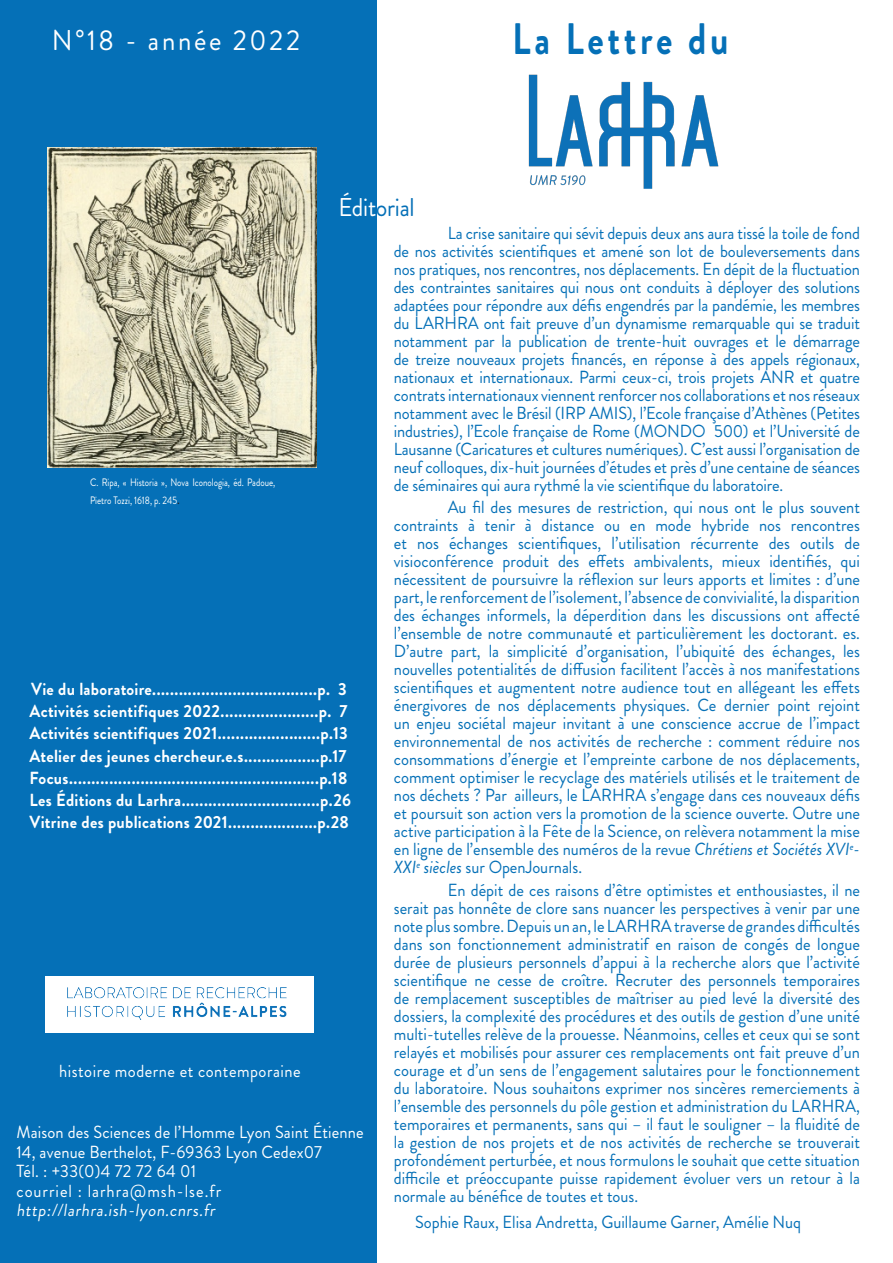
<style>
.page{position:relative;width:893px;height:1263px;background:#fff}
.page>*{position:absolute;margin:0;border:0;box-sizing:border-box;transform-origin:0 0}
.t1{font:700 43.95px "Brandon Grotesque";letter-spacing:.1em;color:#0570b7;scale:.83 1}
.t2{font:28.65px "Brandon Grotesque";letter-spacing:.1em;color:#fff;scale:.94 1}
.t3{font:25.65px "Brandon Grotesque";letter-spacing:-.01em;color:#0570b7;scale:.93 1}
.t4{font:17.55px/18px "Brandon Grotesque";color:#0570b7;text-align:justify;scale:.94 1}
.t5{font:700 17.55px "Brandon Grotesque";letter-spacing:.015em;color:#fff;scale:.94 1}
.t6{font:17.55px "Brandon Grotesque";letter-spacing:.01em;color:#fff;scale:.94 1}
.t7{font:17.55px "Brandon Grotesque";letter-spacing:.03em;color:#fff;scale:.94 1}
.t8{font:17.55px "Brandon Grotesque";letter-spacing:.06em;color:#fff;scale:.94 1}
.t9{font:10.8px/18px "Brandon Grotesque";color:#fff;scale:.83 1}
.s1{color:#fff}
.s2{font-size:14.4px;color:#231f20}
.s3{font-style:italic}
</style>
<div class="page">
<div style="left:0;top:0;width:376px;height:1263px;background:#0570b7"></div>
<div style="left:45px;top:976px;width:269px;height:56px;background:#fff"></div>
<img style="left:67px;top:987px;width:220px;height:33px">
<img style="left:528px;top:74px;width:191px;height:115px">
<img style="left:48px;top:147px;width:269px;height:321px">
<p class="t2" style="left:52px;top:20px;width:266px">N°18 - année 2022</p>
<p class="t3" style="left:338px;top:190px;width:83px"><span class="s1">Édit</span>orial</p>
<p class="t1" style="left:512px;top:8px;width:262px">La Lettre du</p>
<p class="t9" style="left:90px;top:473px;width:225px">C. Ripa, « Historia », Nova Iconologia, éd. Padoue,<br>Pietro Tozzi, 1618, p. 245<span class="s2">.</span></p>
<p class="t5" style="left:31px;top:676px;width:338px">Vie du laboratoire.....................................p. 3</p>
<p class="t5" style="left:29px;top:699px;width:340px">Activités scientifiques 2022......................p. 7</p>
<p class="t5" style="left:29px;top:721px;width:340px">Activités scientifiques 2021.......................p.13</p>
<p class="t5" style="left:29px;top:743px;width:339px">Atelier des jeunes chercheur.e.s.................p.17</p>
<p class="t5" style="left:29px;top:765px;width:340px">Focus........................................................p.18</p>
<p class="t5" style="left:29px;top:788px;width:344px">Les Éditions du Larhra...............................p.26</p>
<p class="t5" style="left:29px;top:810px;width:342px">Vitrine des publications 2021....................p.28</p>
<p class="t7" style="left:59px;top:1059px;width:258px">histoire moderne et contemporaine</p>
<p class="t6" style="left:16px;top:1120px;width:371px">Maison des Sciences de l’Homme Lyon Saint Étienne</p>
<p class="t6" style="left:16px;top:1139px;width:327px">14, avenue Berthelot, F-69363 Lyon Cedex07</p>
<p class="t6" style="left:16px;top:1159px;width:193px">Tél. : +33(0)4 72 72 64 01</p>
<p class="t8" style="left:16px;top:1178px;width:219px">courriel : larhra@msh-lse.fr</p>
<p class="t6" style="left:16px;top:1198px;width:216px">http://larhra.ish-lyon.cnrs.fr</p>
<p class="t4" style="left:394px;top:224px;width:497px;text-indent:54px">La crise sanitaire qui sévit depuis deux ans aura tissé la toile de fond de nos activités scientifiques et amené son lot de bouleversements dans nos pratiques, nos rencontres, nos déplacements. En dépit de la fluctuation des contraintes sanitaires qui nous ont conduits à déployer des solutions adaptées pour répondre aux défis engendrés par la pandémie, les membres du LARHRA ont fait preuve d’un dynamisme remarquable qui se traduit notamment par la publication de trente-huit ouvrages et le démarrage de treize nouveaux projets financés, en réponse à des appels régionaux, nationaux et internationaux. Parmi ceux-ci, trois projets ANR et quatre contrats internationaux viennent renforcer nos collaborations et nos réseaux notamment avec le Brésil (IRP AMIS), l’Ecole française d’Athènes (Petites industries), l’Ecole française de Rome (MONDO 500) et l’Université de Lausanne (Caricatures et cultures numériques). C’est aussi l’organisation de neuf colloques, dix-huit journées d’études et près d’une centaine de séances de séminaires qui aura rythmé la vie scientifique du laboratoire.</p>
<p class="t4" style="left:394px;top:499px;width:497px;text-indent:54px">Au fil des mesures de restriction, qui nous ont le plus souvent contraints à tenir à distance ou en mode hybride nos rencontres et nos échanges scientifiques, l’utilisation récurrente des outils de visioconférence produit des effets ambivalents, mieux identifiés, qui nécessitent de poursuivre la réflexion sur leurs apports et limites : d’une part, le renforcement de l’isolement, l’absence de convivialité, la disparition des échanges informels, la déperdition dans les discussions ont affecté l’ensemble de notre communauté et particulièrement les doctorant. es.<br>D’autre part, la simplicité d’organisation, l’ubiquité des échanges, les nouvelles potentialités de diffusion facilitent l’accès à nos manifestations scientifiques et augmentent notre audience tout en allégeant les effets énergivores de nos déplacements physiques. Ce dernier point rejoint un enjeu sociétal majeur invitant à une conscience accrue de l’impact environnemental de nos activités de recherche : comment réduire nos consommations d’énergie et l’empreinte carbone de nos déplacements, comment optimiser le recyclage des matériels utilisés et le traitement de nos déchets ? Par ailleurs, le LARHRA s’engage dans ces nouveaux défis et poursuit son action vers la promotion de la science ouverte. Outre une active participation à la Fête de la Science, on relèvera notamment la mise en ligne de l’ensemble des numéros de la revue <span class="s3">Chrétiens et Sociétés XVI</span><sup>e</sup><span class="s3">-XXI</span><sup>e</sup> <span class="s3">siècles</span> sur OpenJournals.</p>
<p class="t4" style="left:394px;top:881px;width:497px;text-indent:54px">En dépit de ces raisons d’être optimistes et enthousiastes, il ne serait pas honnête de clore sans nuancer les perspectives à venir par une note plus sombre. Depuis un an, le LARHRA traverse de grandes difficultés dans son fonctionnement administratif en raison de congés de longue durée de plusieurs personnels d’appui à la recherche alors que l’activité scientifique ne cesse de croître. Recruter des personnels temporaires de remplacement susceptibles de maîtriser au pied levé la diversité des dossiers, la complexité des procédures et des outils de gestion d’une unité multi-tutelles relève de la prouesse. Néanmoins, celles et ceux qui se sont relayés et mobilisés pour assurer ces remplacements ont fait preuve d’un courage et d’un sens de l’engagement salutaires pour le fonctionnement du laboratoire. Nous souhaitons exprimer nos sincères remerciements à l’ensemble des personnels du pôle gestion et administration du LARHRA, temporaires et permanents, sans qui – il faut le souligner – la fluidité de la gestion de nos projets et de nos activités de recherche se trouverait profondément perturbée, et nous formulons le souhait que cette situation difficile et préoccupante puisse rapidement évoluer vers un retour à la normale au bénéfice de toutes et tous.</p>
<p class="t4" style="left:415px;top:1214px;width:412px">Sophie Raux, Elisa Andretta, Guillaume Garner, Amélie Nuq</p>
</div>
